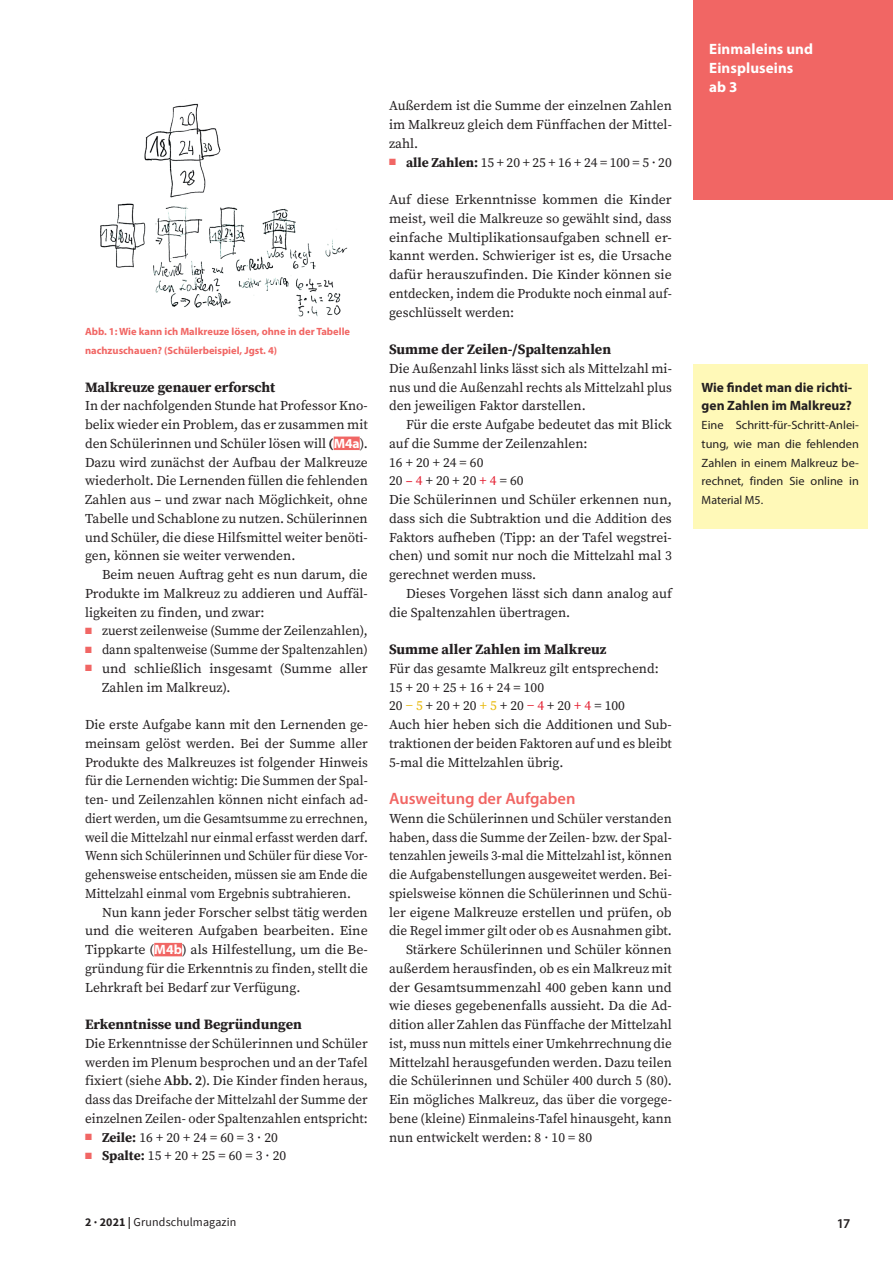
<style>
.page{position:relative;width:893px;height:1263px;background:#fff}
.page>*{position:absolute;margin:0;border:0;box-sizing:border-box;transform-origin:0 0}
.t1{font:600 16.5px "Myriad Pro";color:#f16664}
.t2{font:700 15px/18.8px "Myriad Pro";letter-spacing:.005em;color:#fff}
.t3{font:700 14.25px "Source Serif Pro";color:#231f20}
.t4{font:13.5px/18.8px "Source Serif Pro";color:#231f20;text-align:justify}
.t5{font:13.5px "Source Serif Pro";color:#231f20;scale:.96 1}
.t6{font:700 13.5px/18.8px "Myriad Pro";color:#231f20}
.t7{font:600 13.5px "Myriad Pro";color:#231f20}
.t8{font:12px/18.8px "Myriad Pro";color:#231f20;text-align:justify}
.t9{font:12px "Source Sans Pro";letter-spacing:.01em;color:#231f20}
.t10{font:700 10.5px/18.8px "Myriad Pro";color:#f16664}
.s1{font-weight:700}
.s2{font-family:"Myriad Pro";font-weight:700;color:#fff}
.s3{color:#f16664}
.s4{font-weight:600}
.s5{color:#e41d2f}
.s6{color:#e8b809}
</style>
<div class="page">
<div style="left:693px;top:0;width:200px;height:200px;background:#f16664"></div>
<img style="left:100px;top:103px;width:248px;height:214px">
<div style="left:334px;top:437px;width:26px;height:13px;background:#f16664"></div>
<div style="left:154px;top:943px;width:28px;height:13px;background:#f16664"></div>
<div style="left:693px;top:364px;width:174px;height:164px;background:#fff9b8"></div>
<p class="t10" style="left:85px;top:322px;width:267px">Abb. 1: Wie kann ich Malkreuze lösen, ohne in der Tabelle nachzuschauen? (Schülerbeispiel, Jgst. 4)</p>
<p class="t3" style="left:85px;top:377px;width:192px">Malkreuze genauer erforscht</p>
<p class="t4" style="left:85px;top:396px;width:284px">In der nachfolgenden Stunde hat Professor Kno&shy;belix wieder ein Problem, das er zusammen mit den Schülerinnen und Schüler lösen will <span class="s1">(</span><span class="s2">M4a</span>).<br>Dazu wird zunächst der Aufbau der Malkreuze wiederholt. Die Lernenden füllen die fehlenden Zahlen aus – und zwar nach Möglichkeit, ohne Tabelle und Schablone zu nutzen. Schülerinnen und Schüler, die diese Hilfsmittel weiter benöti&shy;gen, können sie weiter verwenden.</p>
<p class="t4" style="left:85px;top:565px;width:284px;text-indent:17px">Beim neuen Auftrag geht es nun darum, die Produkte im Malkreuz zu addieren und Auffäl&shy;ligkeiten zu finden, und zwar:</p>
<p class="t4" style="left:85px;top:621px;width:284px"><span class="s3">■</span> zuerst zeilenweise (Summe der Zeilenzahlen),</p>
<p class="t5" style="left:85px;top:640px;width:296px"><span class="s3">■</span> dann spaltenweise (Summe der Spaltenzahlen)</p>
<p class="t4" style="left:102px;top:659px;width:267px;text-indent:-17px"><span class="s3">■</span> und schließlich insgesamt (Summe aller<br>Zahlen im Malkreuz).</p>
<p class="t4" style="left:85px;top:715px;width:284px">Die erste Aufgabe kann mit den Lernenden ge&shy;meinsam gelöst werden. Bei der Summe aller Produkte des Malkreuzes ist folgender Hinweis für die Lernenden wichtig: Die Summen der Spal&shy;ten- und Zeilenzahlen können nicht einfach ad&shy;diert werden, um die Gesamtsumme zu errechnen, weil die Mittelzahl nur einmal erfasst werden darf.<br>Wenn sich Schülerinnen und Schüler für diese Vor&shy;gehensweise entscheiden, müssen sie am Ende die Mittelzahl einmal vom Ergebnis subtrahieren.</p>
<p class="t4" style="left:85px;top:903px;width:284px;text-indent:17px">Nun kann jeder Forscher selbst tätig werden und die weiteren Aufgaben bearbeiten. Eine Tippkarte (<span class="s2">M4b</span>) als Hilfestellung, um die Be&shy;gründung für die Erkenntnis zu finden, stellt die Lehrkraft bei Bedarf zur Verfügung.</p>
<p class="t3" style="left:85px;top:1014px;width:218px">Erkenntnisse und Begründungen</p>
<p class="t4" style="left:85px;top:1034px;width:284px">Die Erkenntnisse der Schülerinnen und Schüler werden im Plenum besprochen und an der Tafel fixiert (siehe <span class="s4">Abb. 2</span>). Die Kinder finden heraus, dass das Dreifache der Mittelzahl der Summe der einzelnen Zeilen- oder Spaltenzahlen entspricht:</p>
<p class="t4" style="left:85px;top:1128px;width:194px"><span class="s3">■</span> <span class="s1">Zeile:</span> 16 + 20 + 24 = 60 = 3 · 20</p>
<p class="t4" style="left:85px;top:1146px;width:203px"><span class="s3">■</span> <span class="s1">Spalte:</span> 15 + 20 + 25 = 60 = 3 · 20</p>
<p class="t4" style="left:389px;top:96px;width:284px">Außerdem ist die Summe der einzelnen Zahlen im Malkreuz gleich dem Fünffachen der Mittel&shy;zahl.</p>
<p class="t4" style="left:389px;top:153px;width:284px"><span class="s3">■</span> <span class="s1">alle Zahlen:</span> 15 + 20 + 25 + 16 + 24 = 100 = 5 · 20</p>
<p class="t4" style="left:389px;top:190px;width:284px">Auf diese Erkenntnisse kommen die Kinder meist, weil die Malkreuze so gewählt sind, dass einfache Multiplikationsaufgaben schnell er&shy;kannt werden. Schwieriger ist es, die Ursache dafür herauszufinden. Die Kinder können sie entdecken, indem die Produkte noch einmal auf&shy;geschlüsselt werden:</p>
<p class="t3" style="left:389px;top:339px;width:224px">Summe der Zeilen-/Spaltenzahlen</p>
<p class="t4" style="left:389px;top:359px;width:284px">Die Außenzahl links lässt sich als Mittelzahl mi&shy;nus und die Außenzahl rechts als Mittelzahl plus den jeweiligen Faktor darstellen.</p>
<p class="t4" style="left:389px;top:415px;width:284px;text-align:left;text-indent:17px">Für die erste Aufgabe bedeutet das mit Blick auf die Summe der Zeilenzahlen:<br>16 + 20 + 24 = 60<br>20 <span class="s5">– 4</span> + 20 + 20 <span class="s5">+ 4</span> = 60<br>Die Schülerinnen und Schüler erkennen nun, dass sich die Subtraktion und die Addition des Faktors aufheben (Tipp: an der Tafel wegstrei&shy;chen) und somit nur noch die Mittelzahl mal 3 gerechnet werden muss.</p>
<p class="t4" style="left:389px;top:584px;width:284px;text-indent:17px">Dieses Vorgehen lässt sich dann analog auf die Spaltenzahlen übertragen.</p>
<p class="t3" style="left:389px;top:639px;width:219px">Summe aller Zahlen im Malkreuz</p>
<p class="t4" style="left:389px;top:659px;width:284px;text-align:left">Für das gesamte Malkreuz gilt entsprechend:<br>15 + 20 + 25 + 16 + 24 = 100<br>20 <span class="s6">− 5</span> + 20 + 20 <span class="s6">+ 5</span> + 20 <span class="s5">− 4</span> + 20 <span class="s5">+ 4</span> = 100<br>Auch hier heben sich die Additionen und Sub&shy;traktionen der beiden Faktoren auf und es bleibt 5-mal die Mittelzahlen übrig.</p>
<p class="t1" style="left:389px;top:788px;width:188px">Ausweitung der Aufgaben</p>
<p class="t4" style="left:389px;top:809px;width:284px">Wenn die Schülerinnen und Schüler verstanden</p>
<p class="t4" style="left:389px;top:828px;width:284px">haben, dass die Summe der Zeilen- bzw. der Spal-</p>
<p class="t5" style="left:389px;top:847px;width:296px">tenzahlen jeweils 3-mal die Mittelzahl ist, können</p>
<p class="t4" style="left:389px;top:865px;width:284px">die Aufgabenstellungen ausgeweitet werden. Bei-</p>
<p class="t4" style="left:389px;top:884px;width:284px">spielsweise können die Schülerinnen und Schü-</p>
<p class="t4" style="left:389px;top:903px;width:284px">ler eigene Malkreuze erstellen und prüfen, ob</p>
<p class="t4" style="left:389px;top:921px;width:284px">die Regel immer gilt oder ob es Ausnahmen gibt.</p>
<p class="t4" style="left:406px;top:940px;width:267px">Stärkere Schülerinnen und Schüler können</p>
<p class="t4" style="left:389px;top:959px;width:284px">außerdem herausfinden, ob es ein Malkreuz mit</p>
<p class="t4" style="left:389px;top:978px;width:284px">der Gesamtsummenzahl 400 geben kann und</p>
<p class="t4" style="left:389px;top:996px;width:284px">wie dieses gegebenenfalls aussieht. Da die Ad-</p>
<p class="t4" style="left:389px;top:1015px;width:284px">dition aller Zahlen das Fünffache der Mittelzahl</p>
<p class="t4" style="left:389px;top:1034px;width:284px">ist, muss nun mittels einer Umkehrrechnung die</p>
<p class="t4" style="left:389px;top:1053px;width:284px">Mittelzahl herausgefunden werden. Dazu teilen</p>
<p class="t4" style="left:389px;top:1071px;width:284px">die Schülerinnen und Schüler 400 durch 5 (80).</p>
<p class="t4" style="left:389px;top:1090px;width:284px">Ein mögliches Malkreuz, das über die vorgege-</p>
<p class="t4" style="left:389px;top:1109px;width:284px">bene (kleine) Einmaleins-Tafel hinausgeht, kann</p>
<p class="t4" style="left:389px;top:1128px;width:204px">nun entwickelt werden: 8 · 10 = 80</p>
<p class="t2" style="left:709px;top:39px;width:105px">Einmaleins und<br>Einspluseins ab 3</p>
<p class="t6" style="left:702px;top:377px;width:152px">Wie findet man die richti&shy;gen Zahlen im Malkreuz?</p>
<p class="t8" style="left:702px;top:415px;width:159px">Eine Schritt-für-Schritt-Anlei&shy;tung, wie man die fehlenden Zahlen in einem Malkreuz be&shy;rechnet, finden Sie online in Material M5.</p>
<p class="t9" style="left:85px;top:1215px;width:153px"><span class="s1">2 · 2021 |</span> Grundschulmagazin</p>
<p class="t7" style="left:837px;top:1214px;width:15px">17</p>
</div>
